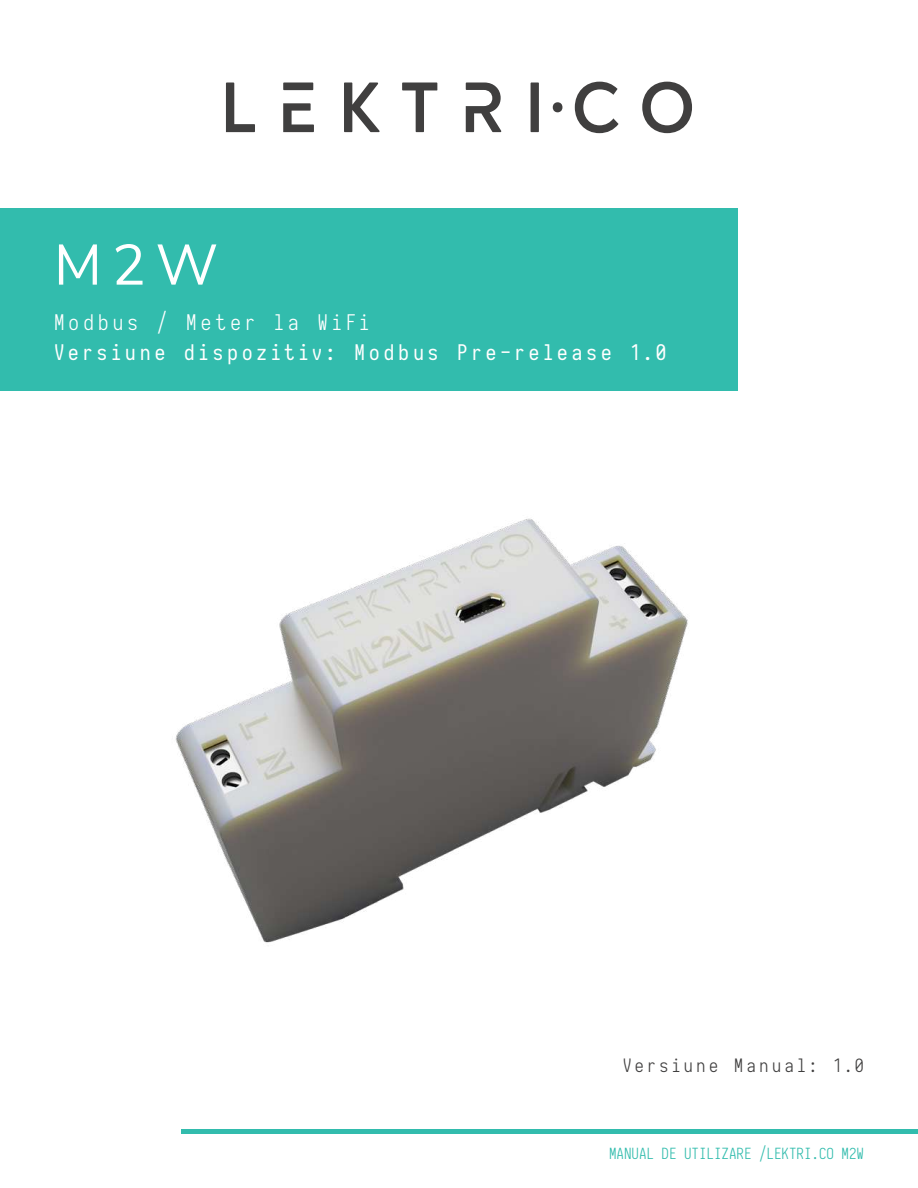
<style>
.page{position:relative;width:918px;height:1188px;background:#fff}
.page>*{position:absolute;margin:0;border:0;box-sizing:border-box;transform-origin:0 0}
.t1{font:57px "Nunito Sans";color:#fff}
.t2{font:21px "Iosevka";letter-spacing:.195em;color:#fff}
.t3{font:300 21px "Iosevka";letter-spacing:.195em;color:#fff}
.t4{font:300 18px "Iosevka";letter-spacing:.195em;color:#403f3f}
.t5{font:300 15px "Iosevka";color:#32bcad}
</style>
<div class="page">
<svg style="left:226px;top:82px;width:466px;height:51px"></svg>
<img style="left:175px;top:303px;width:743px;height:827px">
<div style="left:0;top:208px;width:737px;height:183px;background:#32bcad"></div>
<hr style="left:181px;top:1130px;width:737px;height:4px;background:#32bcad">
<h1 class="t1" style="left:54px;top:223px;width:166px">M2W</h1>
<p class="t3" style="left:54px;top:305px;width:317px">Modbus / Meter la WiFi</p>
<p class="t2" style="left:54px;top:340px;width:614px">Versiune dispozitiv: Modbus Pre-release 1.0</p>
<p class="t4" style="left:623px;top:1051px;width:243px">Versiune Manual: 1.0</p>
<p class="t5" style="left:609px;top:1141px;width:256px">MANUAL DE UTILIZARE /LEKTRI.CO M2W</p>
</div>
